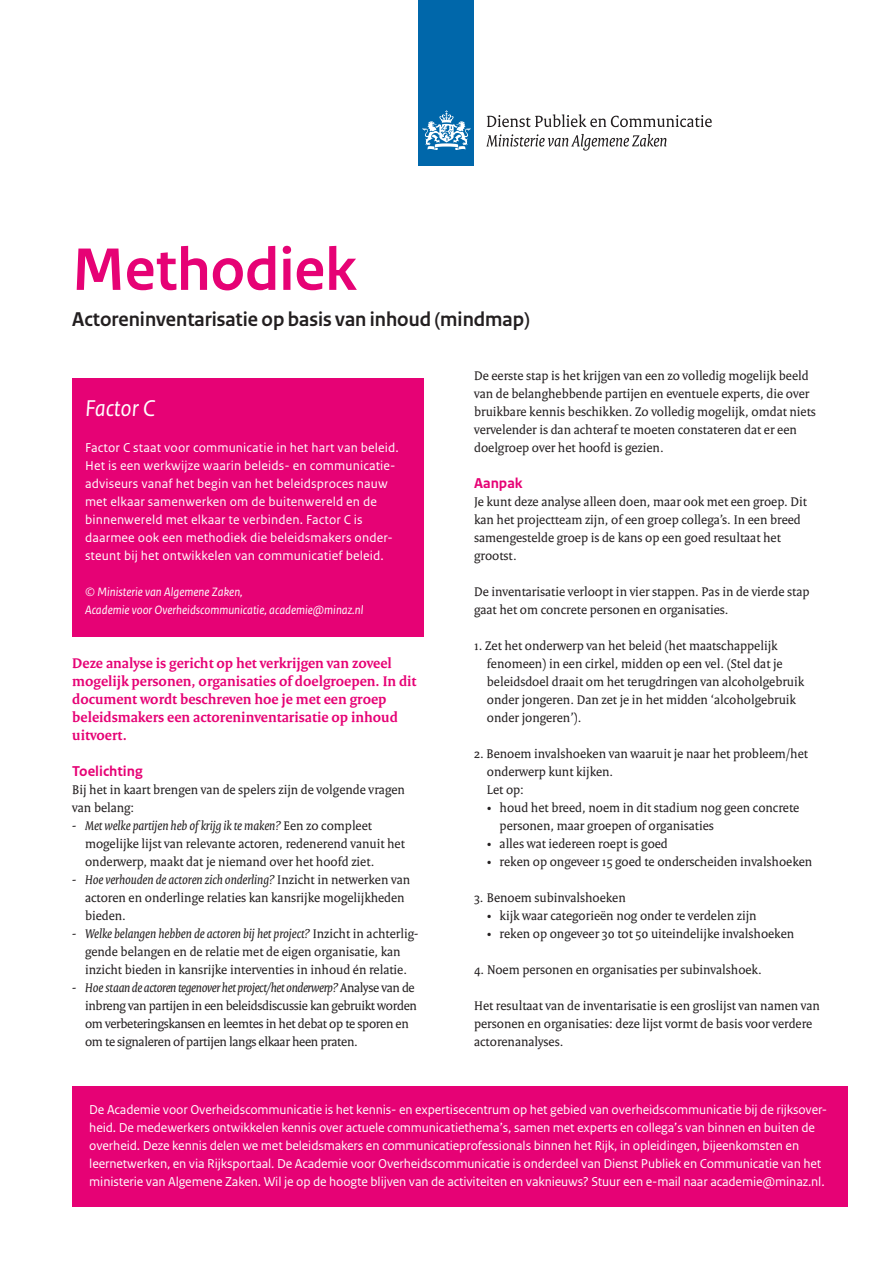
<style>
.page{position:relative;width:893px;height:1263px;background:#fff}
.page>*{position:absolute;margin:0;border:0;box-sizing:border-box;transform-origin:0 0}
.t1{font:700 63px "Rijksoverheid Sans Heading";color:#e60275}
.t2{font:italic 24px "Rijksoverheid Sans Text";color:#fff}
.t3{font:700 21px "Rijksoverheid Sans Heading";color:#231f20}
.t4{font:700 15px/18px "Rijksoverheid Serif";color:#e60275}
.t5{font:700 15px "Rijksoverheid Sans Text";color:#e60275}
.t6{font:13.5px/18px "Rijksoverheid Serif";color:#231f20}
.t7{font:13.5px/18px "Rijksoverheid Sans Text";letter-spacing:-.01em;color:#fff}
.t8{font:13.5px/18px "Rijksoverheid Sans Text";letter-spacing:.01em;color:#fff}
.t9{font:13.5px/18px "Rijksoverheid Serif";letter-spacing:-.02em;color:#231f20}
.t10{font:italic 12.75px/18px "Rijksoverheid Sans Text";color:#fff}
.s1{font-style:italic}
</style>
<div class="page">
<div style="left:72px;top:378px;width:352px;height:258px;background:#e60275"></div>
<div style="left:72px;top:1086px;width:776px;height:121px;background:#e60275"></div>
<div style="left:419px;top:0;width:55px;height:166px;background:#0067aa"></div>
<svg style="left:423px;top:110px;width:47px;height:40px"></svg>
<svg style="left:487px;top:114px;width:225px;height:13px"></svg>
<svg style="left:486px;top:134px;width:180px;height:17px"></svg>
<h1 class="t1" style="left:72px;top:234px;width:286px">Methodiek</h1>
<h3 class="t3" style="left:72px;top:307px;width:459px">Actoreninventarisatie op basis van inhoud (mindmap)</h3>
<h2 class="t2" style="left:85px;top:395px;width:72px">Factor C</h2>
<p class="t8" style="left:85px;top:439px;width:315px">Factor C staat voor communicatie in het hart van beleid.<br>Het is een werkwijze waarin beleids- en communicatie&shy;adviseurs vanaf het begin van het beleidsproces nauw met elkaar samenwerken om de buitenwereld en de binnenwereld met elkaar te verbinden. Factor C is daarmee ook een methodiek die beleidsmakers onder&shy;steunt bij het ontwikkelen van communicatief beleid.</p>
<p class="t10" style="left:85px;top:583px;width:280px">© Ministerie van Algemene Zaken,<br>Academie voor Overheidscommunicatie, academie@minaz.nl</p>
<p class="t4" style="left:72px;top:654px;width:346px">Deze analyse is gericht op het verkrijgen van zoveel mogelijk personen, organisaties of doelgroepen. In dit document wordt beschreven hoe je met een groep beleidsmakers een actoreninventarisatie op inhoud uitvoert.</p>
<p class="t5" style="left:72px;top:762px;width:72px">Toelichting</p>
<p class="t6" style="left:72px;top:780px;width:334px">Bij het in kaart brengen van de spelers zijn de volgende vragen van belang:</p>
<p class="t6" style="left:85px;top:816px;width:321px;text-indent:-13px">- <span class="s1">Met welke partijen heb of krijg ik te maken?</span> Een zo compleet mogelijke lijst van relevante actoren, redenerend vanuit het onderwerp, maakt dat je niemand over het hoofd ziet.</p>
<p class="t6" style="left:85px;top:870px;width:327px;text-indent:-13px">- <span class="s1">Hoe verhouden de actoren zich onderling?</span> Inzicht in netwerken van actoren en onderlinge relaties kan kansrijke mogelijkheden bieden.</p>
<p class="t6" style="left:72px;top:924px;width:347px;text-align:center">- <span class="s1">Welke belangen hebben de actoren bij het project?</span> Inzicht in achterlig&shy;gende belangen en de relatie met de eigen organisatie, kan inzicht bieden in kansrijke interventies in inhoud én relatie.</p>
<p class="t9" style="left:85px;top:978px;width:333px;text-indent:-13px">- <span class="s1">Hoe staan de actoren tegenover het project/het onderwerp?</span> Analyse van de inbreng van partijen in een beleidsdiscussie kan gebruikt worden om verbeteringskansen en leemtes in het debat op te sporen en om te signaleren of partijen langs elkaar heen praten.</p>
<p class="t6" style="left:474px;top:366px;width:343px">De eerste stap is het krijgen van een zo volledig mogelijk beeld van de belanghebbende partijen en eventuele experts, die over bruikbare kennis beschikken. Zo volledig mogelijk, omdat niets vervelender is dan achteraf te moeten constateren dat er een doelgroep over het hoofd is gezien.</p>
<p class="t5" style="left:474px;top:474px;width:50px">Aanpak</p>
<p class="t6" style="left:474px;top:492px;width:334px">Je kunt deze analyse alleen doen, maar ook met een groep. Dit kan het projectteam zijn, of een groep collega’s. In een breed samengestelde groep is de kans op een goed resultaat het grootst.</p>
<p class="t6" style="left:474px;top:582px;width:337px">De inventarisatie verloopt in vier stappen. Pas in de vierde stap gaat het om concrete personen en organisaties.</p>
<p class="t6" style="left:487px;top:636px;width:319px;text-indent:-13px">1. Zet het onderwerp van het beleid (het maatschappelijk fenomeen) in een cirkel, midden op een vel. (Stel dat je beleidsdoel draait om het terugdringen van alcoholgebruik onder jongeren. Dan zet je in het midden ‘alcoholgebruik onder jongeren’).</p>
<p class="t6" style="left:487px;top:744px;width:323px;text-indent:-13px">2. Benoem invalshoeken van waaruit je naar het probleem/het onderwerp kunt kijken.<br>Let op:</p>
<p class="t6" style="left:500px;top:798px;width:301px;text-indent:-13px">• houd het breed, noem in dit stadium nog geen concrete personen, maar groepen of organisaties</p>
<p class="t6" style="left:487px;top:834px;width:182px">• alles wat iedereen roept is goed</p>
<p class="t6" style="left:487px;top:852px;width:327px">• reken op ongeveer 15 goed te onderscheiden invalshoeken</p>
<p class="t6" style="left:474px;top:888px;width:153px">3. Benoem subinvalshoeken</p>
<p class="t6" style="left:487px;top:906px;width:271px">• kijk waar categorieën nog onder te verdelen zijn</p>
<p class="t6" style="left:487px;top:924px;width:309px">• reken op ongeveer 30 tot 50 uiteindelijke invalshoeken</p>
<p class="t6" style="left:474px;top:960px;width:289px">4. Noem personen en organisaties per subinvalshoek.</p>
<p class="t6" style="left:474px;top:996px;width:347px">Het resultaat van de inventarisatie is een groslijst van namen van personen en organisaties: deze lijst vormt de basis voor verdere actorenanalyses.</p>
<p class="t7" style="left:89px;top:1101px;width:739px">De Academie voor Overheidscommunicatie is het kennis- en expertisecentrum op het gebied van overheidscommunicatie bij de rijksover&shy;heid. De medewerkers ontwikkelen kennis over actuele communicatiethema’s, samen met experts en collega’s van binnen en buiten de overheid. Deze kennis delen we met beleidsmakers en communicatieprofessionals binnen het Rijk, in opleidingen, bijeenkomsten en leernetwerken, en via Rijksportaal. De Academie voor Overheidscommunicatie is onderdeel van Dienst Publiek en Communicatie van het ministerie van Algemene Zaken. Wil je op de hoogte blijven van de activiteiten en vaknieuws? Stuur een e-mail naar academie@minaz.nl.</p>
</div>
